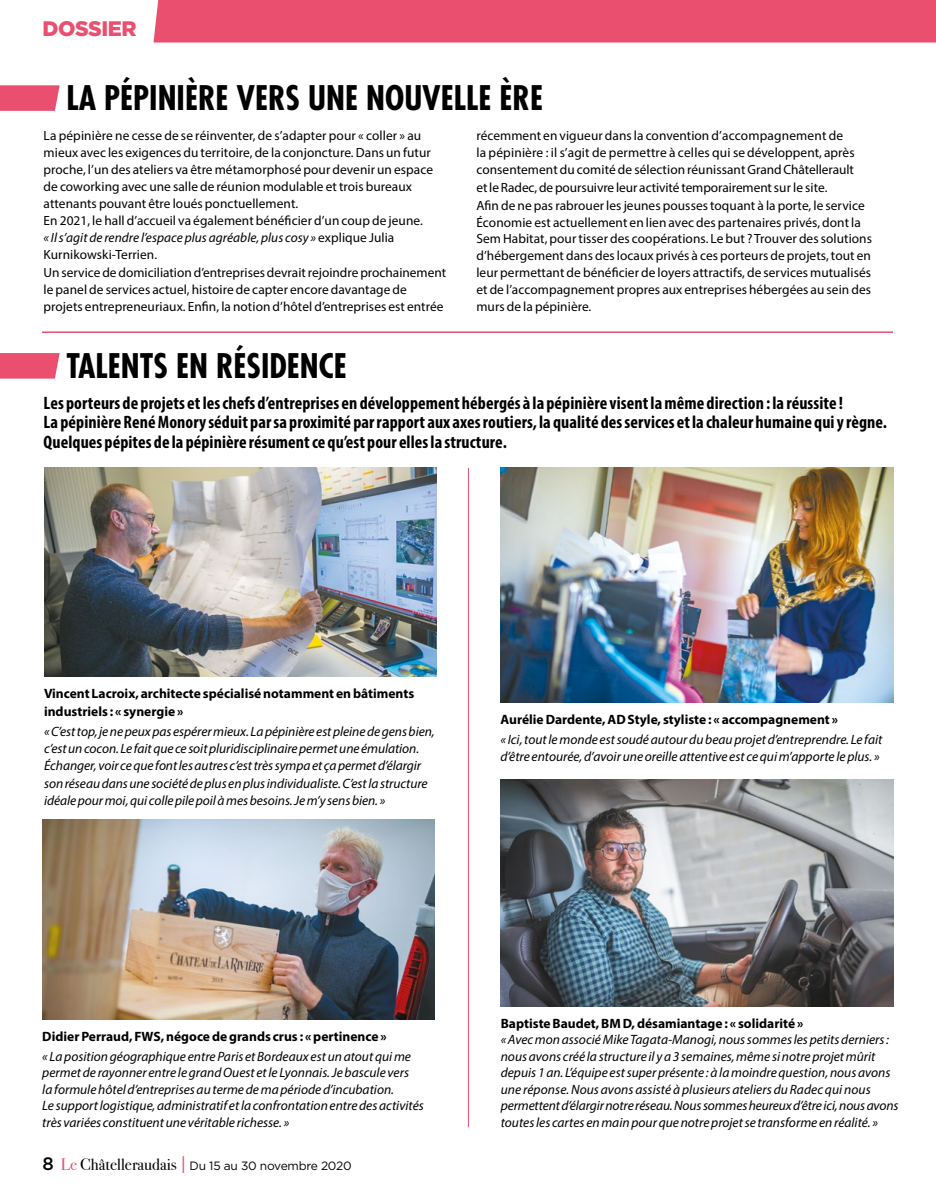
<style>
.page{position:relative;width:936px;height:1191px;background:#fff}
.page>*{position:absolute;margin:0;border:0;box-sizing:border-box;transform-origin:0 0}
.t1{font:700 condensed 33px "Futura";color:#000}
.t2{font:900 21px "Gotham";letter-spacing:-.02em;color:#ea4f6f}
.t3{font:700 condensed 18px/19.8px "Myriad Pro";letter-spacing:.005em;color:#000}
.t4{font:italic 13.5px/16.5px "Myriad Pro";color:#000}
.t5{font:700 13.5px/17.2px "Myriad Pro";color:#000}
.t6{font:13.35px/17.1px "Myriad Pro";letter-spacing:.005em;color:#000}
.t7{font:12px "Gotham";letter-spacing:-.02em;color:#000}
.s1{font-style:italic}
.s2{font-weight:500;font-size:18px}
.s3{font-family:"Bodoni Svty Two ITCTT Book";font-size:16.5px;color:#ea4f6f}
.s4{font-family:"Bodoni Svty Two ITCTT Book";font-size:16.5px}
.s5{font-weight:300;font-size:24px;color:#ea4f6f}
</style>
<div class="page">
<div style="left:153px;top:0;width:782px;height:43px;background:#ea4f6f"></div>
<svg style="left:0;top:85px;width:60px;height:26px;background:#eb5a77"></svg>
<svg style="left:0;top:353px;width:60px;height:25px"></svg>
<hr style="left:42px;top:331px;width:850px;height:2px;background:#ea4f6f">
<img style="left:44px;top:468px;width:392px;height:209px">
<img style="left:43px;top:820px;width:392px;height:200px">
<img style="left:501px;top:468px;width:391px;height:234px">
<img style="left:500px;top:779px;width:393px;height:227px">
<hr style="left:468px;top:468px;width:1px;height:659px;background:#ea4f6f">
<h2 class="t2" style="left:43px;top:16px;width:96px">DOSSIER</h2>
<h1 class="t1" style="left:66px;top:77px;width:478px">LA PÉPINIÈRE VERS UNE NOUVELLE ÈRE</h1>
<p class="t6" style="left:44px;top:127px;width:404px">La pépinière ne cesse de se réinventer, de s’adapter pour « coller » au mieux avec les exigences du territoire, de la conjoncture. Dans un futur proche, l’un des ateliers va être métamorphosé pour devenir un espace de coworking avec une salle de réunion modulable et trois bureaux attenants pouvant être loués ponctuellement.<br>En 2021, le hall d’accueil va également bénéficier d’un coup de jeune.<br><span class="s1">« Il s’agit de rendre l’espace plus agréable, plus cosy »</span> explique Julia Kurnikowski-Terrien.<br>Un service de domiciliation d’entreprises devrait rejoindre prochainement le panel de services actuel, histoire de capter encore davantage de projets entrepreneuriaux. Enfin, la notion d’hôtel d’entreprises est entrée</p>
<p class="t6" style="left:476px;top:127px;width:390px">récemment en vigueur dans la convention d’accompagnement de<br>la pépinière : il s’agit de permettre à celles qui se développent, après consentement du comité de sélection réunissant Grand Châtellerault et le Radec, de poursuivre leur activité temporairement sur le site.<br>Afin de ne pas rabrouer les jeunes pousses toquant à la porte, le service</p>
<p class="t6" style="left:476px;top:213px;width:397px">Économie est actuellement en lien avec des partenaires privés, dont la Sem Habitat, pour tisser des coopérations. Le but ? Trouver des solutions d’hébergement dans des locaux privés à ces porteurs de projets, tout en leur permettant de bénéficier de loyers attractifs, de services mutualisés et de l’accompagnement propres aux entreprises hébergées au sein des murs de la pépinière.</p>
<h1 class="t1" style="left:66px;top:344px;width:282px">TALENTS EN RÉSIDENCE</h1>
<p class="t3" style="left:44px;top:392px;width:845px">Les porteurs de projets et les chefs d’entreprises en développement hébergés à la pépinière visent la même direction : la réussite !<br>La pépinière René Monory séduit par sa proximité par rapport aux axes routiers, la qualité des services et la chaleur humaine qui y règne.<br>Quelques pépites de la pépinière résument ce qu’est pour elles la structure.</p>
<p class="t5" style="left:44px;top:684px;width:371px">Vincent Lacroix, architecte spécialisé notamment en bâtiments industriels : « synergie »</p>
<p class="t4" style="left:44px;top:722px;width:392px;line-height:17.2px">« C’est top, je ne peux pas espérer mieux. La pépinière est pleine de gens bien, c’est un cocon. Le fait que ce soit pluridisciplinaire permet une émulation.<br>Échanger, voir ce que font les autres c’est très sympa et ça permet d’élargir son réseau dans une société de plus en plus individualiste. C’est la structure idéale pour moi, qui colle pile poil à mes besoins. Je m’y sens bien. »</p>
<p class="t5" style="left:500px;top:710px;width:339px">Aurélie Dardente, AD Style, styliste : « accompagnement »</p>
<p class="t4" style="left:500px;top:731px;width:383px;line-height:17.2px">« Ici, tout le monde est soudé autour du beau projet d’entreprendre. Le fait d’être entourée, d’avoir une oreille attentive est ce qui m’apporte le plus. »</p>
<p class="t5" style="left:42px;top:1027px;width:346px">Didier Perraud, FWS, négoce de grands crus : « pertinence »</p>
<p class="t4" style="left:42px;top:1047px;width:383px">« La position géographique entre Paris et Bordeaux est un atout qui me permet de rayonner entre le grand Ouest et le Lyonnais. Je bascule vers<br>la formule hôtel d’entreprises au terme de ma période d’incubation.<br>Le support logistique, administratif et la confrontation entre des activités très variées constituent une véritable richesse. »</p>
<p class="t7" style="left:43px;top:1158px;width:311px"><span class="s2">8</span> <span class="s3">Le</span> <span class="s4">Châtelleraudais</span> <span class="s5">I</span> Du 15 au 30 novembre 2020</p>
<p class="t5" style="left:500px;top:1014px;width:304px">Baptiste Baudet, BM D, désamiantage : « solidarité »</p>
<p class="t4" style="left:500px;top:1031px;width:399px">« Avec mon associé Mike Tagata-Manogi, nous sommes les petits derniers : nous avons créé la structure il y a 3 semaines, même si notre projet mûrit depuis 1 an. L’équipe est super présente : à la moindre question, nous avons une réponse. Nous avons assisté à plusieurs ateliers du Radec qui nous permettent d’élargir notre réseau. Nous sommes heureux d’être ici, nous avons toutes les cartes en main pour que notre projet se transforme en réalité. »</p>
</div>
